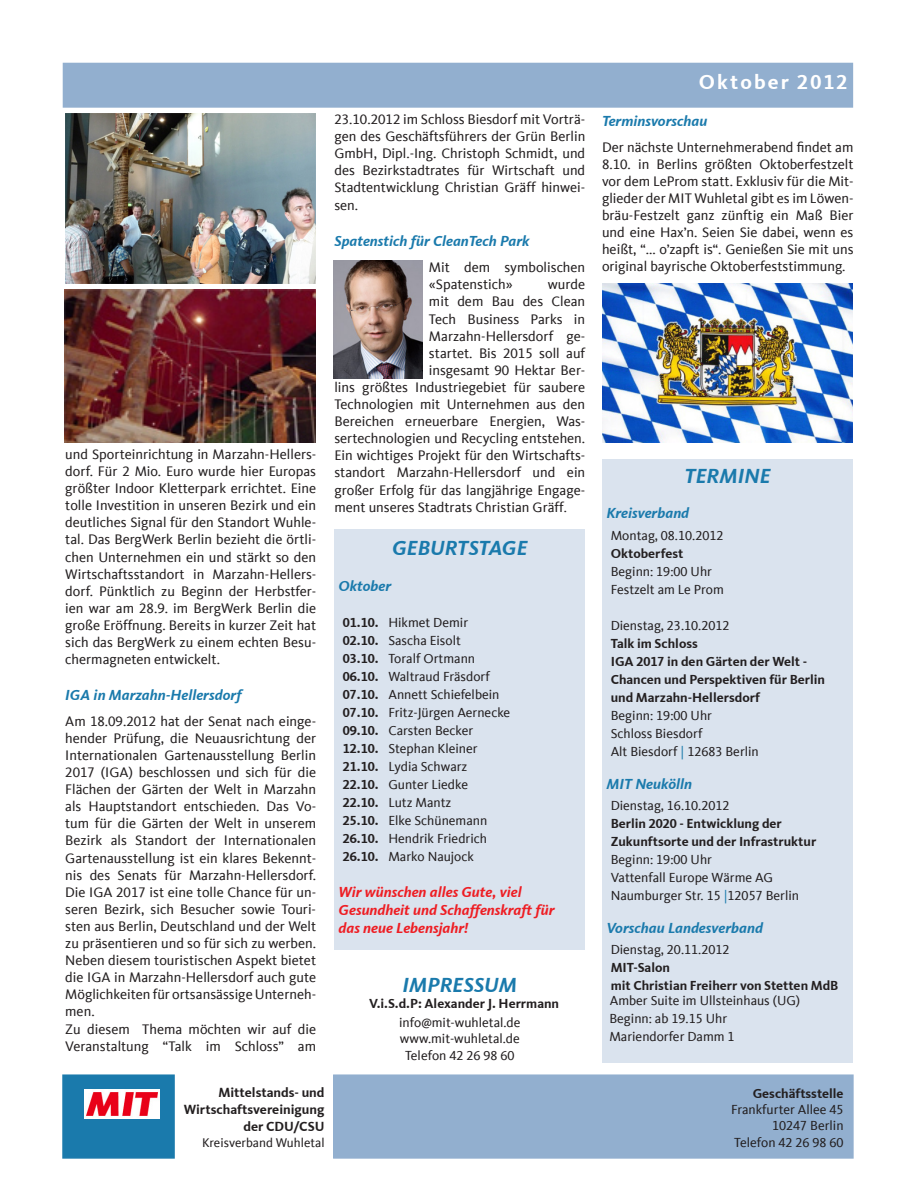
<style>
.page{position:relative;width:918px;height:1188px;background:#fff}
.page>*{position:absolute;margin:0;border:0;box-sizing:border-box;transform-origin:0 0}
.t1{font:italic 700 21px "CDU Kievit Tab";color:#1a7aac}
.t2{font:700 21px "CDU Kievit Tab";letter-spacing:.1em;color:#fff}
.t3{font:italic 700 15px "CDU Kievit Tab";color:#1a7aac}
.t4{font:italic 700 15px "CDU Kievit Tab";color:#ee1d23}
.t5{font:14.25px/17.1px "CDU Kievit Tab";color:#231f20;text-align:justify}
.t6{font:700 13.65px/17.1px "CDU Kievit Tab";color:#231f20;text-align:right}
.t7{font:13.5px/18px "CDU Kievit Tab";color:#231f20}
.t8{font:700 13.5px/18px "CDU Kievit Tab";color:#231f20}
.t9{font:12.9px "CDU Kievit Tab";color:#231f20}
.s1{font-size:13.5px}
.s2{font-weight:700}
.s3{color:#1a7aac}
</style>
<div class="page">
<div style="left:62px;top:1074px;width:113px;height:85px;background:#1a7aac;border:2px solid #1a7aac"></div>
<div style="left:334px;top:1075px;width:519px;height:83px;background:#92afcf"></div>
<div style="left:333px;top:1074px;width:521px;height:85px;border:2px solid #92afcf"></div>
<img style="left:85px;top:1090px;width:75px;height:28px">
<div style="left:63px;top:63px;width:789px;height:44px;background:#92afcf"></div>
<div style="left:63px;top:63px;width:790px;height:45px;border:2px solid #92afcf"></div>
<div style="left:602px;top:459px;width:251px;height:604px;background:#dae3ee"></div>
<div style="left:334px;top:529px;width:251px;height:421px;background:#dae3ee"></div>
<img style="left:333px;top:260px;width:90px;height:119px">
<img style="left:65px;top:114px;width:251px;height:169px">
<img style="left:65px;top:289px;width:251px;height:153px">
<img style="left:603px;top:284px;width:249px;height:158px">
<p class="t5" style="left:65px;top:446px;width:252px">und Sporteinrichtung in Marzahn-Hellers&shy;dorf. Für 2 Mio. Euro wurde hier Europas größter Indoor Kletterpark errichtet. Eine tolle Investition in unseren Bezirk und ein deutliches Signal für den Standort Wuhle&shy;tal. Das BergWerk Berlin bezieht die örtli&shy;chen Unternehmen ein und stärkt so den Wirtschaftsstandort in Marzahn-Hellers&shy;dorf. Pünktlich zu Beginn der Herbstfer&shy;ien war am 28.9. im BergWerk Berlin die große Eröffnung. Bereits in kurzer Zeit hat sich das BergWerk zu einem echten Besu&shy;chermagneten entwickelt.</p>
<p class="t3" style="left:65px;top:686px;width:178px">IGA in Marzahn-Hellersdorf</p>
<p class="t5" style="left:65px;top:713px;width:252px">Am 18.09.2012 hat der Senat nach einge&shy;hender Prüfung, die Neuausrichtung der Internationalen Gartenausstellung Berlin 2017 (IGA) beschlossen und sich für die Flächen der Gärten der Welt in Marzahn als Hauptstandort entschieden. Das Vo&shy;tum für die Gärten der Welt in unserem Bezirk als Standort der Internationalen Gartenausstellung ist ein klares Bekennt&shy;nis des Senats für Marzahn-Hellersdorf.<br>Die IGA 2017 ist eine tolle Chance für un&shy;seren Bezirk, sich Besucher sowie Touri&shy;sten aus Berlin, Deutschland und der Welt zu präsentieren und so für sich zu werben.<br>Neben diesem touristischen Aspekt bietet die IGA in Marzahn-Hellersdorf auch gute Möglichkeiten für ortsansässige Unterneh&shy;men.</p>
<p class="t5" style="left:65px;top:1020px;width:252px">Zu diesem Thema möchten wir auf die<br>Veranstaltung “Talk im Schloss” am</p>
<p class="t5" style="left:334px;top:111px;width:252px">23.10.2012 im Schloss Biesdorf mit Vorträ&shy;gen des Geschäftsführers der Grün Berlin GmbH, Dipl.-Ing. Christoph Schmidt, und des Bezirkstadtrates für Wirtschaft und Stadtentwicklung Christian Gräff hinwei&shy;sen.</p>
<p class="t3" style="left:334px;top:232px;width:197px">Spatenstich für CleanTech Park</p>
<p class="t5" style="left:429px;top:259px;width:158px">Mit dem symbolischen «Spatenstich»</p>
<p class="t5" style="left:548px;top:276px;width:39px">wurde</p>
<p class="t5" style="left:429px;top:293px;width:158px">mit dem Bau des Clean</p>
<p class="t5" style="left:429px;top:310px;width:158px">Tech Business Parks in</p>
<p class="t5" style="left:429px;top:328px;width:158px">Marzahn-Hellersdorf ge-</p>
<p class="t5" style="left:429px;top:345px;width:158px">startet. Bis 2015 soll auf</p>
<p class="t5" style="left:429px;top:362px;width:158px">insgesamt 90 Hektar Ber-</p>
<p class="t5" style="left:334px;top:379px;width:252px">lins größtes Industriegebiet für saubere</p>
<p class="t5" style="left:334px;top:396px;width:252px">Technologien mit Unternehmen aus den</p>
<p class="t5" style="left:334px;top:413px;width:252px">Bereichen erneuerbare Energien, Was-</p>
<p class="t5" style="left:334px;top:430px;width:252px">sertechnologien und Recycling entstehen.</p>
<p class="t5" style="left:334px;top:447px;width:252px">Ein wichtiges Projekt für den Wirtschafts-</p>
<p class="t5" style="left:334px;top:464px;width:252px">standort Marzahn-Hellersdorf und ein</p>
<p class="t5" style="left:334px;top:481px;width:252px">großer Erfolg für das langjährige Engage-</p>
<p class="t5" style="left:334px;top:499px;width:234px">ment unseres Stadtrats Christian Gräff<span class="s1">.</span></p>
<p class="t1" style="left:392px;top:535px;width:137px">GEBURTSTAGE</p>
<p class="t3" style="left:339px;top:577px;width:54px">Oktober</p>
<p class="t7" style="left:343px;top:614px;width:127px"><span class="s2">01.10.</span> Hikmet Demir</p>
<p class="t7" style="left:343px;top:632px;width:119px"><span class="s2">02.10.</span> Sascha Eisolt</p>
<p class="t7" style="left:343px;top:650px;width:134px"><span class="s2">03.10.</span> Toralf Ortmann</p>
<p class="t7" style="left:343px;top:668px;width:149px"><span class="s2">06.10.</span> Waltraud Fräsdorf</p>
<p class="t7" style="left:343px;top:686px;width:158px"><span class="s2">07.10.</span> Annett Schiefelbein</p>
<p class="t7" style="left:343px;top:704px;width:169px"><span class="s2">07.10.</span> Fritz-Jürgen Aernecke</p>
<p class="t7" style="left:343px;top:722px;width:132px"><span class="s2">09.10.</span> Carsten Becker</p>
<p class="t7" style="left:343px;top:740px;width:136px"><span class="s2">12.10.</span> Stephan Kleiner</p>
<p class="t7" style="left:343px;top:758px;width:126px"><span class="s2">21.10.</span> Lydia Schwarz</p>
<p class="t7" style="left:343px;top:776px;width:127px"><span class="s2">22.10.</span> Gunter Liedke</p>
<p class="t7" style="left:343px;top:794px;width:110px"><span class="s2">22.10.</span> Lutz Mantz</p>
<p class="t7" style="left:343px;top:812px;width:146px"><span class="s2">25.10.</span> Elke Schünemann</p>
<p class="t7" style="left:343px;top:830px;width:146px"><span class="s2">26.10.</span> Hendrik Friedrich</p>
<p class="t7" style="left:343px;top:848px;width:133px"><span class="s2">26.10.</span> Marko Naujock</p>
<p class="t4" style="left:339px;top:883px;width:185px">Wir wünschen alles Gute, viel</p>
<p class="t4" style="left:339px;top:901px;width:217px">Gesundheit und Schaffenskraft für</p>
<p class="t4" style="left:339px;top:919px;width:131px">das neue Lebensjahr!</p>
<p class="t1" style="left:403px;top:972px;width:116px">IMPRESSUM</p>
<p class="t8" style="left:369px;top:994px;width:192px">V.i.S.d.P: Alexander J. Herrmann</p>
<p class="t7" style="left:399px;top:1014px;width:123px">info@mit-wuhletal.de</p>
<p class="t7" style="left:400px;top:1030px;width:122px">www.mit-wuhletal.de</p>
<p class="t7" style="left:405px;top:1046px;width:111px">Telefon 42 26 98 60</p>
<p class="t6" style="left:184px;top:1084px;width:142px">Mittelstands- und<br>Wirtschaftsvereinigung der CDU/CSU</p>
<p class="t9" style="left:202px;top:1136px;width:124px">Kreisverband Wuhletal</p>
<p class="t2" style="left:699px;top:70px;width:150px">Oktober 2012</p>
<p class="t3" style="left:602px;top:112px;width:107px">Terminsvorschau</p>
<p class="t5" style="left:602px;top:138px;width:253px">Der nächste Unternehmerabend findet am 8.10. in Berlins größten Oktoberfestzelt vor dem LeProm statt. Exklusiv für die Mit&shy;glieder der MIT Wuhletal gibt es im Löwen&shy;bräu-Festzelt ganz zünftig ein Maß Bier und eine Hax’n. Seien Sie dabei, wenn es heißt, “... o’zapft is“. Genießen Sie mit uns original bayrische Oktoberfeststimmung.</p>
<p class="t1" style="left:685px;top:463px;width:88px">TERMINE</p>
<p class="t3" style="left:606px;top:504px;width:84px">Kreisverband</p>
<p class="t7" style="left:611px;top:527px;width:114px">Montag, 08.10.2012</p>
<p class="t8" style="left:611px;top:544px;width:74px">Oktoberfest</p>
<p class="t7" style="left:611px;top:563px;width:115px">Beginn: 19:00 Uhr<br>Festzelt am Le Prom</p>
<p class="t7" style="left:611px;top:617px;width:120px">Dienstag, 23.10.2012</p>
<p class="t8" style="left:611px;top:634px;width:89px">Talk im Schloss</p>
<p class="t8" style="left:611px;top:652px;width:198px">IGA 2017 in den Gärten der Welt -</p>
<p class="t8" style="left:611px;top:670px;width:216px">Chancen und Perspektiven für Berlin und Marzahn-Hellersdorf</p>
<p class="t7" style="left:611px;top:707px;width:103px">Beginn: 19:00 Uhr</p>
<p class="t7" style="left:611px;top:725px;width:93px">Schloss Biesdorf</p>
<p class="t7" style="left:611px;top:743px;width:150px">Alt Biesdorf <span class="s3">|</span> 12683 Berlin</p>
<p class="t3" style="left:606px;top:775px;width:87px">MIT Neukölln</p>
<p class="t7" style="left:611px;top:797px;width:120px">Dienstag, 16.10.2012</p>
<p class="t8" style="left:611px;top:814px;width:207px">Berlin 2020 - Entwicklung der<br>Zukunftsorte und der Infrastruktur</p>
<p class="t7" style="left:611px;top:851px;width:103px">Beginn: 19:00 Uhr</p>
<p class="t7" style="left:611px;top:869px;width:164px">Vattenfall Europe Wärme AG</p>
<p class="t7" style="left:611px;top:887px;width:190px">Naumburger Str. 15 <span class="s3">|</span>12057 Berlin</p>
<p class="t3" style="left:606px;top:919px;width:158px">Vorschau Landesverband</p>
<p class="t7" style="left:611px;top:941px;width:120px">Dienstag, 20.11.2012</p>
<p class="t8" style="left:611px;top:958px;width:229px">MIT-Salon<br>mit Christian Freiherr von Stetten MdB</p>
<p class="t7" style="left:610px;top:992px;width:192px">Amber Suite im Ullsteinhaus (UG)</p>
<p class="t7" style="left:609px;top:1010px;width:119px">Beginn: ab 19.15 Uhr</p>
<p class="t7" style="left:609px;top:1028px;width:127px">Mariendorfer Damm 1</p>
<p class="t8" style="left:753px;top:1084px;width:92px">Geschäftsstelle</p>
<p class="t7" style="left:731px;top:1101px;width:114px">Frankfurter Allee 45</p>
<p class="t7" style="left:772px;top:1117px;width:73px">10247 Berlin</p>
<p class="t7" style="left:734px;top:1133px;width:111px">Telefon 42 26 98 60</p>
</div>
